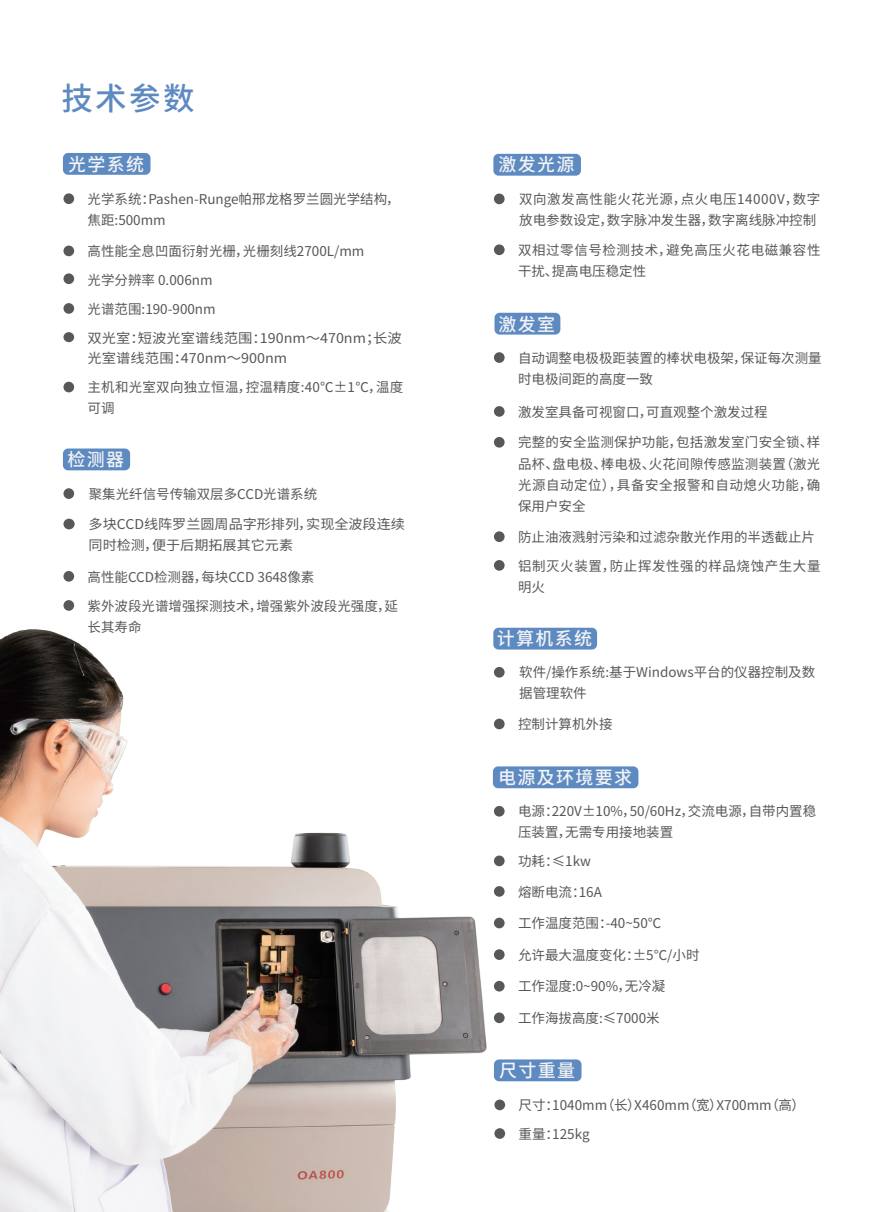
<style>
.page{position:relative;width:893px;height:1212px;background:#fff}
.page>*{position:absolute;margin:0;border:0;box-sizing:border-box;transform-origin:0 0}
.t1{font:500 31.5px "Noto Sans Hans";color:#5e8ac2}
.t2{font:500 18px "Noto Sans Hans";letter-spacing:.075em;color:#f2f3f4}
.t3{font:13.5px/21px "Noto Sans Hans";color:#57585a}
.t4{font:13.5px/21px "Noto Sans Hans";letter-spacing:.04em;color:#57585a}
.t5{font:13.5px/19.8px "Noto Sans Hans";color:#57585a;scale:1.06 1}
.t6{font:13.5px/21px "Noto Sans Hans";color:#57585a;scale:1.04 1}
.t7{font:13.5px/21px "Noto Sans Hans";letter-spacing:.045em;color:#57585a}
.t8{font:13.5px/21px "Noto Sans Hans";letter-spacing:.02em;color:#57585a}
</style>
<div class="page">
<div style="left:63px;top:153px;width:87px;height:22px;background:#5e8ac2;border-radius:5px"></div>
<div style="left:493px;top:154px;width:88px;height:22px;background:#5e8ac2;border-radius:5px"></div>
<div style="left:63px;top:193px;width:11px;height:11px;background:#57585a;border-radius:50%"></div>
<div style="left:63px;top:246px;width:11px;height:10px;background:#57585a;border-radius:50%"></div>
<div style="left:63px;top:332px;width:11px;height:10px;background:#57585a;border-radius:50%"></div>
<div style="left:63px;top:382px;width:11px;height:10px;background:#57585a;border-radius:50%"></div>
<div style="left:63px;top:273px;width:11px;height:11px;background:#57585a;border-radius:50%"></div>
<div style="left:63px;top:303px;width:11px;height:11px;background:#57585a;border-radius:50%"></div>
<div style="left:494px;top:194px;width:11px;height:10px;background:#57585a;border-radius:50%"></div>
<div style="left:494px;top:244px;width:11px;height:11px;background:#57585a;border-radius:50%"></div>
<div style="left:493px;top:766px;width:145px;height:22px;background:#5e8ac2;border-radius:5px"></div>
<div style="left:494px;top:1059px;width:87px;height:22px;background:#5e8ac2;border-radius:5px"></div>
<div style="left:494px;top:313px;width:66px;height:22px;background:#5e8ac2;border-radius:5px"></div>
<div style="left:494px;top:352px;width:11px;height:11px;background:#57585a;border-radius:50%"></div>
<div style="left:494px;top:437px;width:11px;height:11px;background:#57585a;border-radius:50%"></div>
<div style="left:494px;top:406px;width:11px;height:11px;background:#57585a;border-radius:50%"></div>
<div style="left:494px;top:531px;width:11px;height:11px;background:#57585a;border-radius:50%"></div>
<div style="left:494px;top:560px;width:11px;height:11px;background:#57585a;border-radius:50%"></div>
<div style="left:493px;top:628px;width:104px;height:21px;background:#5e8ac2;border-radius:5px"></div>
<img style="left:0;top:627px;width:512px;height:585px">
<div style="left:63px;top:448px;width:67px;height:22px;background:#5e8ac2;border-radius:5px"></div>
<div style="left:63px;top:488px;width:11px;height:11px;background:#57585a;border-radius:50%"></div>
<div style="left:63px;top:519px;width:12px;height:10px;background:#57585a;border-radius:50%"></div>
<div style="left:63px;top:571px;width:11px;height:11px;background:#57585a;border-radius:50%"></div>
<div style="left:63px;top:600px;width:11px;height:11px;background:#57585a;border-radius:50%"></div>
<h1 class="t1" style="left:61px;top:80px;width:135px">技术参数</h1>
<h2 class="t2" style="left:68px;top:154px;width:77px">光学系统</h2>
<p class="t3" style="left:88px;top:189px;width:314px">光学系统：Pashen-Runge帕邢龙格罗兰圆光学结构，焦距:500mm</p>
<p class="t3" style="left:88px;top:241px;width:278px">高性能全息凹面衍射光栅，光栅刻线2700L/mm</p>
<p class="t3" style="left:88px;top:266px;width:130px;line-height:28.5px">光学分辨率 0.006nm光谱范围:190-900nm</p>
<p class="t5" style="left:88px;top:328px;width:298px">双光室：短波光室谱线范围：190nm～470nm；长波光室谱线范围：470nm～900nm</p>
<p class="t8" style="left:88px;top:377px;width:317px">主机和光室双向独立恒温，控温精度:40℃±1℃，温度可调</p>
<h2 class="t2" style="left:68px;top:449px;width:58px">检测器</h2>
<p class="t3" style="left:89px;top:484px;width:230px">聚集光纤信号传输双层多CCD光谱系统</p>
<p class="t6" style="left:89px;top:514px;width:306px">多块CCD线阵罗兰圆周品字形排列，实现全波段连续同时检测，便于后期拓展其它元素</p>
<p class="t3" style="left:88px;top:566px;width:228px">高性能CCD检测器，每块CCD 3648像素</p>
<p class="t3" style="left:88px;top:596px;width:312px">紫外波段光谱增强探测技术，增强紫外波段光强度，延长其寿命</p>
<h2 class="t2" style="left:498px;top:155px;width:77px">激发光源</h2>
<p class="t4" style="left:519px;top:189px;width:303px">双向激发高性能火花光源，点火电压14000V，数字放电参数设定，数字脉冲发生器，数字离线脉冲控制</p>
<p class="t7" style="left:518px;top:240px;width:304px">双相过零信号检测技术，避免高压火花电磁兼容性干扰、提高电压稳定性</p>
<h2 class="t2" style="left:498px;top:314px;width:58px">激发室</h2>
<p class="t3" style="left:518px;top:348px;width:305px">自动调整电极极距装置的棒状电极架，保证每次测量时电极间距的高度一致</p>
<p class="t3" style="left:518px;top:402px;width:251px">激发室具备可视窗口，可直观整个激发过程</p>
<p class="t3" style="left:518px;top:432px;width:304px;text-align:justify">完整的安全监测保护功能，包括激发室门安全锁、样品杯、盘电极、棒电极、火花间隙传感监测装置（激光光源自动定位），具备安全报警和自动熄火功能，确保用户安全</p>
<p class="t3" style="left:518px;top:523px;width:304px;line-height:28.7px">防止油液溅射污染和过滤杂散光作用的半透截止片铝制灭火装置，防止挥发性强的样品烧蚀产生大量</p>
<p class="t3" style="left:518px;top:576px;width:28px">明火</p>
<h2 class="t2" style="left:497px;top:628px;width:97px">计算机系统</h2>
<p class="t3" style="left:519px;top:662px;width:298px">软件/操作系统:基于Windows平台的仪器控制及数据管理软件</p>
<p class="t3" style="left:518px;top:714px;width:96px">控制计算机外接</p>
<h2 class="t2" style="left:498px;top:767px;width:135px">电源及环境要求</h2>
<p class="t3" style="left:518px;top:801px;width:300px">电源：220V±10%，50/60Hz，交流电源，自带内置稳压装置，无需专用接地装置</p>
<p class="t3" style="left:518px;top:851px;width:75px">功耗：≤1kw</p>
<p class="t3" style="left:518px;top:881px;width:85px">熔断电流：16A</p>
<p class="t3" style="left:518px;top:913px;width:145px">工作温度范围：-40~50℃</p>
<p class="t3" style="left:518px;top:945px;width:183px">允许最大温度变化：±5℃/小时</p>
<p class="t3" style="left:518px;top:976px;width:149px">工作湿度:0~90%，无冷凝</p>
<p class="t3" style="left:518px;top:1008px;width:143px">工作海拔高度:≤7000米</p>
<h2 class="t2" style="left:499px;top:1060px;width:77px">尺寸重量</h2>
<p class="t3" style="left:519px;top:1091px;width:288px;line-height:28.7px">尺寸：1040mm（长）X460mm（宽）X700mm（高）重量：125kg</p>
</div>
